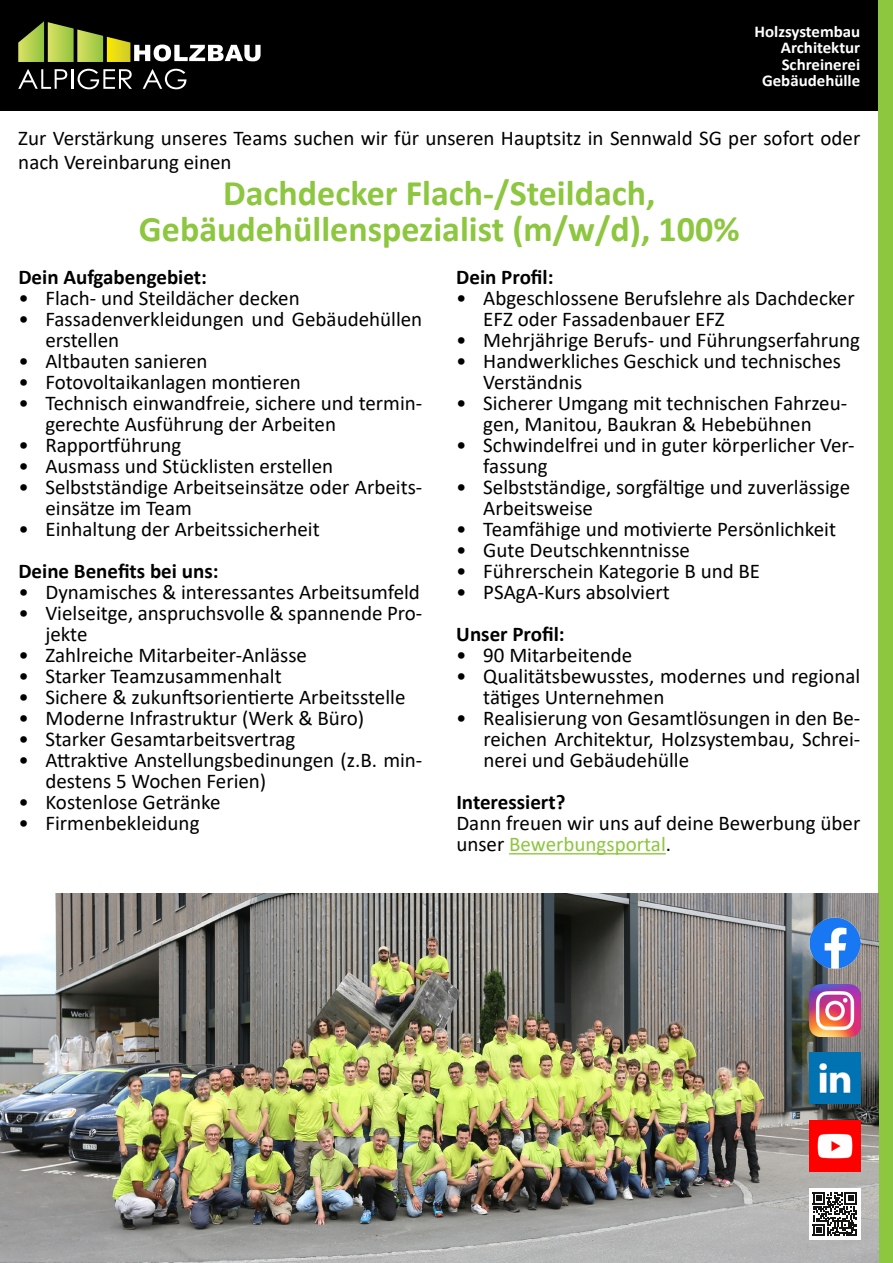
<style>
.page{position:relative;width:893px;height:1263px;background:#fff}
.page>*{position:absolute;margin:0;border:0;box-sizing:border-box;transform-origin:0 0}
.t1{font:700 36px/36px "Calibri";color:#8dc63f;text-align:center}
.t2{font:21px/21px "Calibri";color:#000}
.t3{font:700 21px "Calibri";color:#000}
.t4{font:700 16.5px/16.5px "Calibri";color:#fff;text-align:right}
.s1{color:#8dc63f}
</style>
<div class="page">
<div style="left:0;top:0;width:878px;height:111px;background:#000"></div>
<div style="left:878px;top:0;width:15px;height:1263px;background:#8dc63f"></div>
<svg style="left:18px;top:21px;width:243px;height:41px"></svg>
<svg style="left:18px;top:69px;width:49px;height:20px"></svg>
<hr style="left:71px;top:69px;width:2px;height:20px;background:#fff">
<svg style="left:78px;top:69px;width:54px;height:20px"></svg>
<svg style="left:143px;top:69px;width:43px;height:20px"></svg>
<img style="left:0;top:894px;width:878px;height:369px">
<hr style="left:509px;top:853px;width:157px;height:1px;background:#8dc63f">
<div style="left:809px;top:1188px;width:51px;height:51px;background:#fff"></div>
<svg style="left:813px;top:1192px;width:44px;height:44px"></svg>
<img style="left:809px;top:1053px;width:51px;height:51px">
<img style="left:809px;top:917px;width:51px;height:51px">
<img style="left:809px;top:985px;width:51px;height:51px">
<img style="left:809px;top:1121px;width:51px;height:51px">
<p class="t4" style="left:754px;top:23px;width:107px">Holzsystembau<br>Architektur<br>Schreinerei<br>Gebäudehülle</p>
<p class="t2" style="left:18px;top:125px;width:843px;line-height:24px">Zur Verstärkung unseres Teams suchen wir für unseren Hauptsitz in Sennwald SG per sofort oder nach Vereinbarung einen</p>
<h1 class="t1" style="left:139px;top:174px;width:602px">Dachdecker Flach-/Steildach,<br>Gebäudehüllenspezialist (m/w/d), 100%</h1>
<p class="t3" style="left:18px;top:263px;width:190px">Dein Aufgabengebiet:</p>
<p class="t2" style="left:18px;top:287px;width:283px">• Flach- und Steildächer decken</p>
<p class="t2" style="left:45px;top:308px;width:378px;text-indent:-27px">• Fassadenverkleidungen und Gebäudehüllen erstellen</p>
<p class="t2" style="left:18px;top:350px;width:191px">• Altbauten sanieren</p>
<p class="t2" style="left:18px;top:371px;width:284px">• Fotovoltaikanlagen montieren</p>
<p class="t2" style="left:45px;top:392px;width:378px;text-indent:-27px">• Technisch einwandfreie, sichere und termin&shy;gerechte Ausführung der Arbeiten</p>
<p class="t2" style="left:18px;top:434px;width:165px">• Rapportführung</p>
<p class="t2" style="left:18px;top:455px;width:316px">• Ausmass und Stücklisten erstellen</p>
<p class="t2" style="left:45px;top:476px;width:378px;text-indent:-27px">• Selbstständige Arbeitseinsätze oder Arbeits&shy;einsätze im Team</p>
<p class="t2" style="left:18px;top:518px;width:303px">• Einhaltung der Arbeitssicherheit</p>
<p class="t3" style="left:18px;top:557px;width:202px">Deine Benefits bei uns:</p>
<p class="t2" style="left:18px;top:581px;width:403px">• Dynamisches &amp; interessantes Arbeitsumfeld</p>
<p class="t2" style="left:45px;top:602px;width:378px;text-indent:-27px">• Vielseitge, anspruchsvolle &amp; spannende Pro&shy;jekte</p>
<p class="t2" style="left:18px;top:644px;width:290px">• Zahlreiche Mitarbeiter-Anlässe</p>
<p class="t2" style="left:18px;top:665px;width:265px">• Starker Teamzusammenhalt</p>
<p class="t2" style="left:18px;top:686px;width:389px">• Sichere &amp; zukunftsorientierte Arbeitsstelle</p>
<p class="t2" style="left:18px;top:707px;width:347px">• Moderne Infrastruktur (Werk &amp; Büro)</p>
<p class="t2" style="left:18px;top:728px;width:279px">• Starker Gesamtarbeitsvertrag</p>
<p class="t2" style="left:45px;top:749px;width:378px;text-indent:-27px">• Attraktive Anstellungsbedinungen (z.B. min&shy;destens 5 Wochen Ferien)</p>
<p class="t2" style="left:18px;top:791px;width:204px">• Kostenlose Getränke</p>
<p class="t2" style="left:18px;top:812px;width:183px">• Firmenbekleidung</p>
<p class="t3" style="left:456px;top:263px;width:99px">Dein Profil:</p>
<p class="t2" style="left:483px;top:287px;width:373px;text-indent:-27px">• Abgeschlossene Berufslehre als Dachdecker<br>EFZ oder Fassadenbauer EFZ</p>
<p class="t2" style="left:456px;top:329px;width:405px">• Mehrjährige Berufs- und Führungserfahrung</p>
<p class="t2" style="left:483px;top:350px;width:359px;text-indent:-27px">• Handwerkliches Geschick und technisches<br>Verständnis</p>
<p class="t2" style="left:456px;top:392px;width:392px;text-align:center">• Sicherer Umgang mit technischen Fahrzeu&shy;gen, Manitou, Baukran &amp; Hebebühnen</p>
<p class="t2" style="left:483px;top:434px;width:373px;text-indent:-27px">• Schwindelfrei und in guter körperlicher Ver&shy;fassung</p>
<p class="t2" style="left:483px;top:476px;width:368px;text-indent:-27px">• Selbstständige, sorgfältige und zuverlässige<br>Arbeitsweise</p>
<p class="t2" style="left:456px;top:518px;width:381px">• Teamfähige und motivierte Persönlichkeit</p>
<p class="t2" style="left:456px;top:539px;width:235px">• Gute Deutschkenntnisse</p>
<p class="t2" style="left:456px;top:560px;width:305px">• Führerschein Kategorie B und BE</p>
<p class="t2" style="left:456px;top:581px;width:215px">• PSAgA-Kurs absolviert</p>
<p class="t3" style="left:456px;top:620px;width:110px">Unser Profil:</p>
<p class="t2" style="left:456px;top:644px;width:178px">• 90 Mitarbeitende</p>
<p class="t2" style="left:483px;top:665px;width:378px;text-indent:-27px">• Qualitätsbewusstes, modernes und regional tätiges Unternehmen</p>
<p class="t2" style="left:483px;top:707px;width:378px;text-align:justify;text-indent:-27px">• Realisierung von Gesamtlösungen in den Be&shy;reichen Architektur, Holzsystembau, Schrei&shy;nerei und Gebäudehülle</p>
<p class="t3" style="left:456px;top:788px;width:111px">Interessiert?</p>
<p class="t2" style="left:456px;top:812px;width:405px">Dann freuen wir uns auf deine Bewerbung über unser <span class="s1">Bewerbungsportal</span>.</p>
</div>
